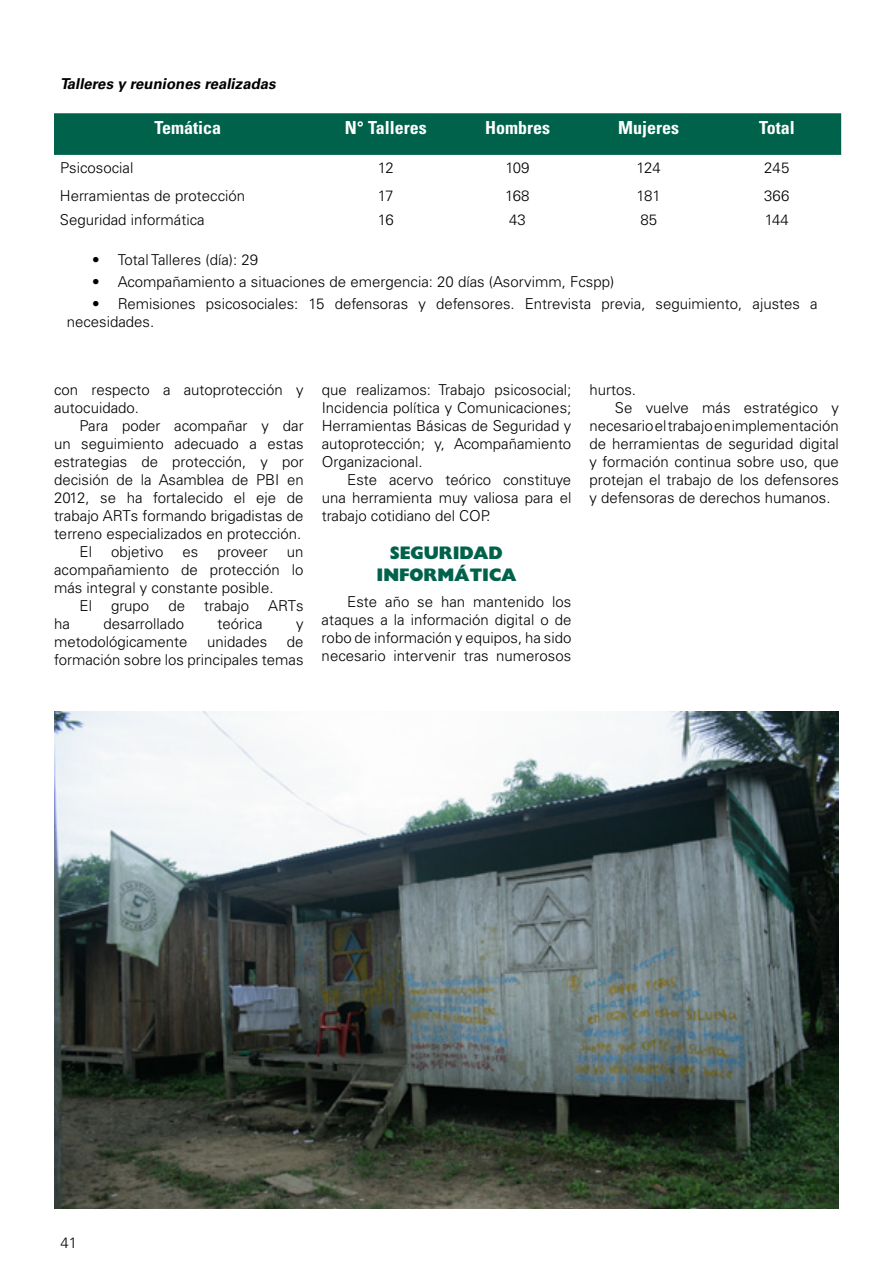
<style>
.page{position:relative;width:893px;height:1263px;background:#fff}
.page>*{position:absolute;margin:0;border:0;box-sizing:border-box;transform-origin:0 0}
.t1{font:700 condensed 18px "Univers";color:#fff}
.t2{font:18px/21.6px "Gill Sans Extra Bold Display";color:#00624b;text-align:center}
.t3{font:300 15px/18px "Univers";color:#000;text-align:justify}
.t4{font:italic 700 15px "Univers";color:#000}
</style>
<div class="page">
<div style="left:54px;top:113px;width:787px;height:42px;background:#00624b"></div>
<img style="left:54px;top:712px;width:785px;height:497px">
<p class="t4" style="left:60px;top:75px;width:220px">Talleres y reuniones realizadas</p>
<p class="t1" style="left:154px;top:116px;width:68px">Temática</p>
<p class="t1" style="left:345px;top:116px;width:83px">N° Talleres</p>
<p class="t1" style="left:485px;top:116px;width:66px">Hombres</p>
<p class="t1" style="left:618px;top:116px;width:62px">Mujeres</p>
<p class="t1" style="left:759px;top:116px;width:37px">Total</p>
<p class="t3" style="left:60px;top:158px;width:75px">Psicosocial</p>
<p class="t3" style="left:378px;top:158px;width:17px">12</p>
<p class="t3" style="left:505px;top:158px;width:25px">109</p>
<p class="t3" style="left:637px;top:158px;width:26px">124</p>
<p class="t3" style="left:764px;top:158px;width:27px">245</p>
<p class="t3" style="left:60px;top:186px;width:187px">Herramientas de protección</p>
<p class="t3" style="left:378px;top:186px;width:17px">17</p>
<p class="t3" style="left:505px;top:186px;width:26px">168</p>
<p class="t3" style="left:636px;top:186px;width:26px">181</p>
<p class="t3" style="left:764px;top:186px;width:27px">366</p>
<p class="t3" style="left:60px;top:210px;width:146px">Seguridad informática</p>
<p class="t3" style="left:378px;top:210px;width:17px">16</p>
<p class="t3" style="left:509px;top:210px;width:18px">43</p>
<p class="t3" style="left:640px;top:210px;width:18px">85</p>
<p class="t3" style="left:765px;top:210px;width:26px">144</p>
<p class="t3" style="left:92px;top:251px;width:167px">• Total Talleres (día): 29</p>
<p class="t3" style="left:92px;top:273px;width:524px">• Acompañamiento a situaciones de emergencia: 20 días (Asorvimm, Fcspp)</p>
<p class="t3" style="left:67px;top:295px;width:752px;text-indent:26px">• Remisiones psicosociales: 15 defensoras y defensores. Entrevista previa, seguimiento, ajustes a necesidades.</p>
<p class="t3" style="left:54px;top:380px;width:251px">con respecto a autoprotección y autocuidado.</p>
<p class="t3" style="left:80px;top:416px;width:226px">Para poder acompañar y dar</p>
<p class="t3" style="left:54px;top:434px;width:251px">un seguimiento adecuado a estas</p>
<p class="t3" style="left:54px;top:452px;width:251px">estrategias de protección, y por</p>
<p class="t3" style="left:54px;top:470px;width:251px">decisión de la Asamblea de PBI en</p>
<p class="t3" style="left:54px;top:488px;width:251px">2012, se ha fortalecido el eje de</p>
<p class="t3" style="left:54px;top:506px;width:251px">trabajo ARTs formando brigadistas de</p>
<p class="t3" style="left:54px;top:524px;width:249px">terreno especializados en protección.</p>
<p class="t3" style="left:80px;top:542px;width:14px">El</p>
<p class="t3" style="left:111px;top:542px;width:54px">objetivo</p>
<p class="t3" style="left:183px;top:542px;width:17px">es</p>
<p class="t3" style="left:218px;top:542px;width:52px">proveer</p>
<p class="t3" style="left:287px;top:542px;width:18px">un</p>
<p class="t3" style="left:54px;top:560px;width:251px">acompañamiento de protección lo</p>
<p class="t3" style="left:54px;top:578px;width:221px">más integral y constante posible.</p>
<p class="t3" style="left:80px;top:596px;width:14px">El</p>
<p class="t3" style="left:111px;top:596px;width:39px">grupo</p>
<p class="t3" style="left:168px;top:596px;width:18px">de</p>
<p class="t3" style="left:204px;top:596px;width:46px">trabajo</p>
<p class="t3" style="left:268px;top:596px;width:37px">ARTs</p>
<p class="t3" style="left:54px;top:614px;width:17px">ha</p>
<p class="t3" style="left:103px;top:614px;width:82px">desarrollado</p>
<p class="t3" style="left:218px;top:614px;width:46px">teórica</p>
<p class="t3" style="left:296px;top:614px;width:9px">y</p>
<p class="t3" style="left:54px;top:632px;width:135px">metodológicamente</p>
<p class="t3" style="left:207px;top:632px;width:62px">unidades</p>
<p class="t3" style="left:54px;top:632px;width:251px;text-align:right">de<br>formación sobre los principales temas</p>
<p class="t3" style="left:322px;top:380px;width:251px">que realizamos: Trabajo psicosocial; Incidencia política y Comunicaciones; Herramientas Básicas de Seguridad y autoprotección; y, Acompañamiento Organizacional.</p>
<p class="t3" style="left:322px;top:470px;width:251px;text-indent:26px">Este acervo teórico constituye una herramienta muy valiosa para el trabajo cotidiano del COP.</p>
<p class="t2" style="left:376px;top:542px;width:141px">SEGURIDAD<br>INFORMÁTICA</p>
<p class="t3" style="left:322px;top:593px;width:251px;text-indent:26px">Este año se han mantenido los ataques a la información digital o de robo de información y equipos, ha sido necesario intervenir tras numerosos</p>
<p class="t3" style="left:589px;top:380px;width:48px">hurtos.</p>
<p class="t3" style="left:615px;top:398px;width:226px">Se vuelve más estratégico y</p>
<p class="t3" style="left:589px;top:416px;width:251px">necesario el trabajo en implementación</p>
<p class="t3" style="left:589px;top:434px;width:251px">de herramientas de seguridad digital</p>
<p class="t3" style="left:589px;top:452px;width:251px">y formación continua sobre uso, que</p>
<p class="t3" style="left:589px;top:470px;width:251px">protejan el trabajo de los defensores</p>
<p class="t3" style="left:589px;top:488px;width:243px">y defensoras de derechos humanos.</p>
<p class="t3" style="left:60px;top:1234px;width:18px">41</p>
</div>
